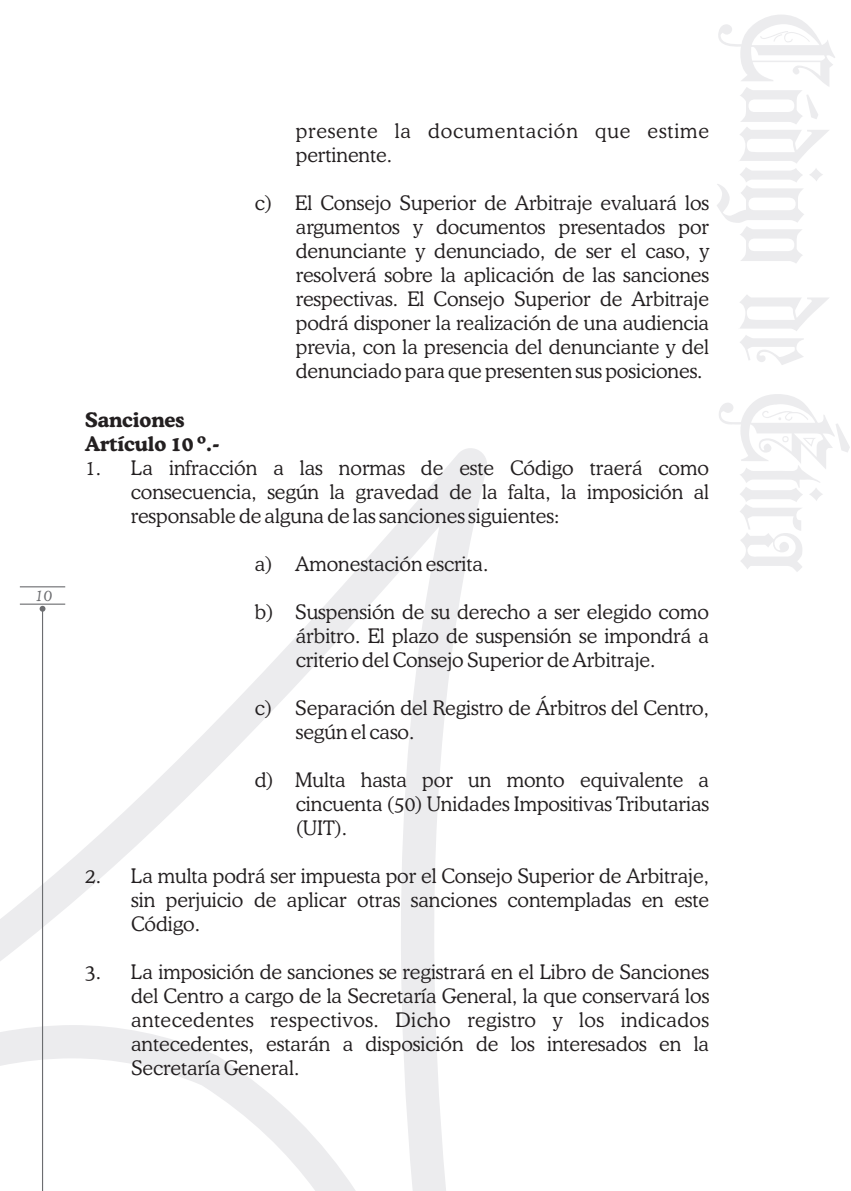
<style>
.page{position:relative;width:851px;height:1191px;background:#fff}
.page>*{position:absolute;margin:0;border:0;box-sizing:border-box;transform-origin:0 0}
.t1{font:300 20px/24px "Cooper BT";color:#231f20;text-align:justify}
.t2{font:300 20px/24px "Cooper BT";letter-spacing:.045em;color:#231f20}
.t3{font:300 20px/24.4px "Cooper BT";color:#231f20}
.t4{font:italic 300 16px "Cooper BT";color:#6c6d70}
</style>
<div class="page">
<svg style="left:0;top:448px;width:487px;height:743px"></svg>
<hr style="left:42px;top:609px;width:1px;height:582px;background:#6c6d70">
<hr style="left:20px;top:586px;width:45px;height:1px;background:#6c6d70">
<hr style="left:20px;top:603px;width:45px;height:2px;background:#6c6d70">
<svg style="left:40px;top:606px;width:5px;height:5px"></svg>
<p class="t4" style="left:35px;top:588px;width:19px">10</p>
<p class="t2" style="left:296px;top:121px;width:415px">presente la documentación que estime pertinente.</p>
<p class="t1" style="left:296px;top:193px;width:415px;text-indent:-41px">c) El Consejo Superior de Arbitraje evaluará los argumentos y documentos presentados por denunciante y denunciado, de ser el caso, y resolverá sobre la aplicación de las sanciones respectivas. El Consejo Superior de Arbitraje podrá disponer la realización de una audiencia previa, con la presencia del denunciante y del denunciado para que presenten sus posiciones.</p>
<p class="t3" style="left:85px;top:409px;width:136px">Sanciones<br>Artículo 10 º.-</p>
<p class="t1" style="left:131px;top:458px;width:579px;text-indent:-46px">1. La infracción a las normas de este Código traerá como consecuencia, según la gravedad de la falta, la imposición al responsable de alguna de las sanciones siguientes:</p>
<p class="t1" style="left:255px;top:554px;width:235px">a) Amonestación escrita.</p>
<p class="t1" style="left:296px;top:602px;width:415px;text-indent:-41px">b) Suspensión de su derecho a ser elegido como árbitro. El plazo de suspensión se impondrá a criterio del Consejo Superior de Arbitraje.</p>
<p class="t1" style="left:296px;top:698px;width:415px;text-indent:-41px">c) Separación del Registro de Árbitros del Centro, según el caso.</p>
<p class="t1" style="left:296px;top:770px;width:415px;text-indent:-41px">d) Multa hasta por un monto equivalente a cincuenta (50) Unidades Impositivas Tributarias (UIT).</p>
<p class="t1" style="left:131px;top:866px;width:579px;text-indent:-46px">2. La multa podrá ser impuesta por el Consejo Superior de Arbitraje, sin perjuicio de aplicar otras sanciones contempladas en este Código.</p>
<p class="t1" style="left:131px;top:962px;width:579px;text-indent:-46px">3. La imposición de sanciones se registrará en el Libro de Sanciones del Centro a cargo de la Secretaría General, la que conservará los antecedentes respectivos. Dicho registro y los indicados antecedentes, estarán a disposición de los interesados en la Secretaría General.</p>
</div>
